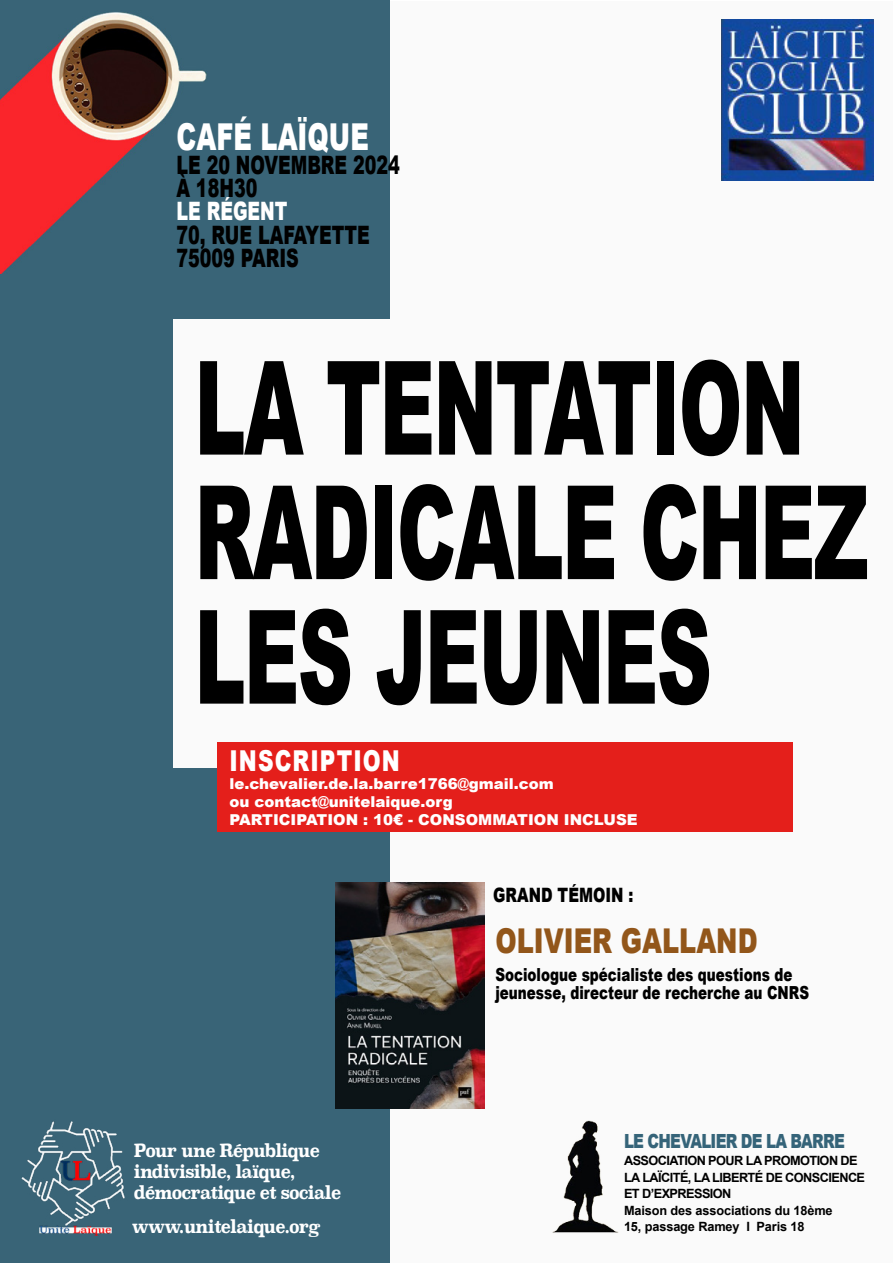
<style>
.page{position:relative;width:893px;height:1263px;background:#fff}
.page>*{position:absolute;margin:0;border:0;box-sizing:border-box;transform-origin:0 0}
.t1{font:900 130.5px/124.5px "Arial";letter-spacing:-.02em;color:#000;scale:.59 1}
.t2{font:900 37.05px "Arial";color:#fff;scale:.69 1}
.t3{font:900 34.2px "Arial";color:#92561a;scale:.75 1}
.t4{font:900 28.8px "Arial";letter-spacing:.05em;color:#fff;scale:.75 1}
.t5{font:900 25.35px/23.4px "Arial";color:#000;scale:.69 1}
.t6{font:900 25.35px "Arial";color:#fff;scale:.69 1}
.t7{font:900 19.8px "Arial";color:#000;scale:.75 1}
.t8{font:900 19.5px "Arial";letter-spacing:-.05em;color:#356479;scale:.77 1}
.t9{font:700 18px/21px "Superclarendon";letter-spacing:-.05em;color:#fff;scale:.9 1}
.t10{font:900 18px/18px "Arial";color:#000;scale:.75 1}
.t11{font:900 15px/18px "Arial";color:#fff}
.t12{font:700 12.75px/16.5px "Arial";letter-spacing:-.045em;color:#000}
.t13{font:700 12.75px "Arial";letter-spacing:-.01em;color:#000}
</style>
<div class="page">
<div style="left:374px;top:1px;width:518px;height:1261px;background:#fafafa"></div>
<div style="left:0;top:0;width:389px;height:1263px;background:#396477"></div>
<img style="left:0;top:12px;width:207px;height:261px">
<img style="left:721px;top:19px;width:153px;height:162px">
<div style="left:173px;top:319px;width:432px;height:448px;background:#fafafa"></div>
<img style="left:21px;top:1121px;width:104px;height:114px">
<img style="left:552px;top:1120px;width:66px;height:113px">
<div style="left:217px;top:742px;width:576px;height:90px;background:#e41f1b"></div>
<img style="left:336px;top:883px;width:148px;height:225px">
<h2 class="t2" style="left:176px;top:110px;width:280px">CAFÉ LAÏQUE</h2>
<h3 class="t5" style="left:176px;top:152px;width:325px">LE 20 NOVEMBRE 2024<br>À 18H30</h3>
<h3 class="t6" style="left:176px;top:193px;width:163px">LE RÉGENT</h3>
<h3 class="t5" style="left:176px;top:222px;width:282px">70, RUE LAFAYETTE<br>75009 PARIS</h3>
<h1 class="t1" style="left:195px;top:342px;width:1145px">LA TENTATION<br>RADICALE CHEZ<br>LES JEUNES</h1>
<h3 class="t4" style="left:229px;top:740px;width:229px">INSCRIPTION</h3>
<p class="t11" style="left:229px;top:774px;width:410px">le.chevalier.de.la.barre1766@gmail.com<br>ou contact@unitelaique.org<br>PARTICIPATION : 10€ - CONSOMMATION INCLUSE</p>
<h3 class="t9" style="left:134px;top:1141px;width:232px">Pour une République indivisible, laïque, démocratique et sociale</h3>
<h3 class="t7" style="left:493px;top:880px;width:188px">GRAND TÉMOIN :</h3>
<h3 class="t3" style="left:495px;top:916px;width:351px">OLIVIER GALLAND</h3>
<h3 class="t10" style="left:495px;top:965px;width:420px">Sociologue spécialiste des questions de jeunesse, directeur de recherche au CNRS</h3>
<h3 class="t8" style="left:624px;top:1127px;width:288px">LE CHEVALIER DE LA BARRE</h3>
<p class="t12" style="left:624px;top:1153px;width:243px">ASSOCIATION POUR LA PROMOTION DE<br>LA LAÏCITÉ, LA LIBERTÉ DE CONSCIENCE<br>ET D’EXPRESSION<br>Maison des associations du 18ème</p>
<h3 class="t9" style="left:132px;top:1216px;width:211px">www.unitelaique.org</h3>
<p class="t13" style="left:624px;top:1218px;width:182px">15, passage Ramey I Paris 18</p>
</div>
